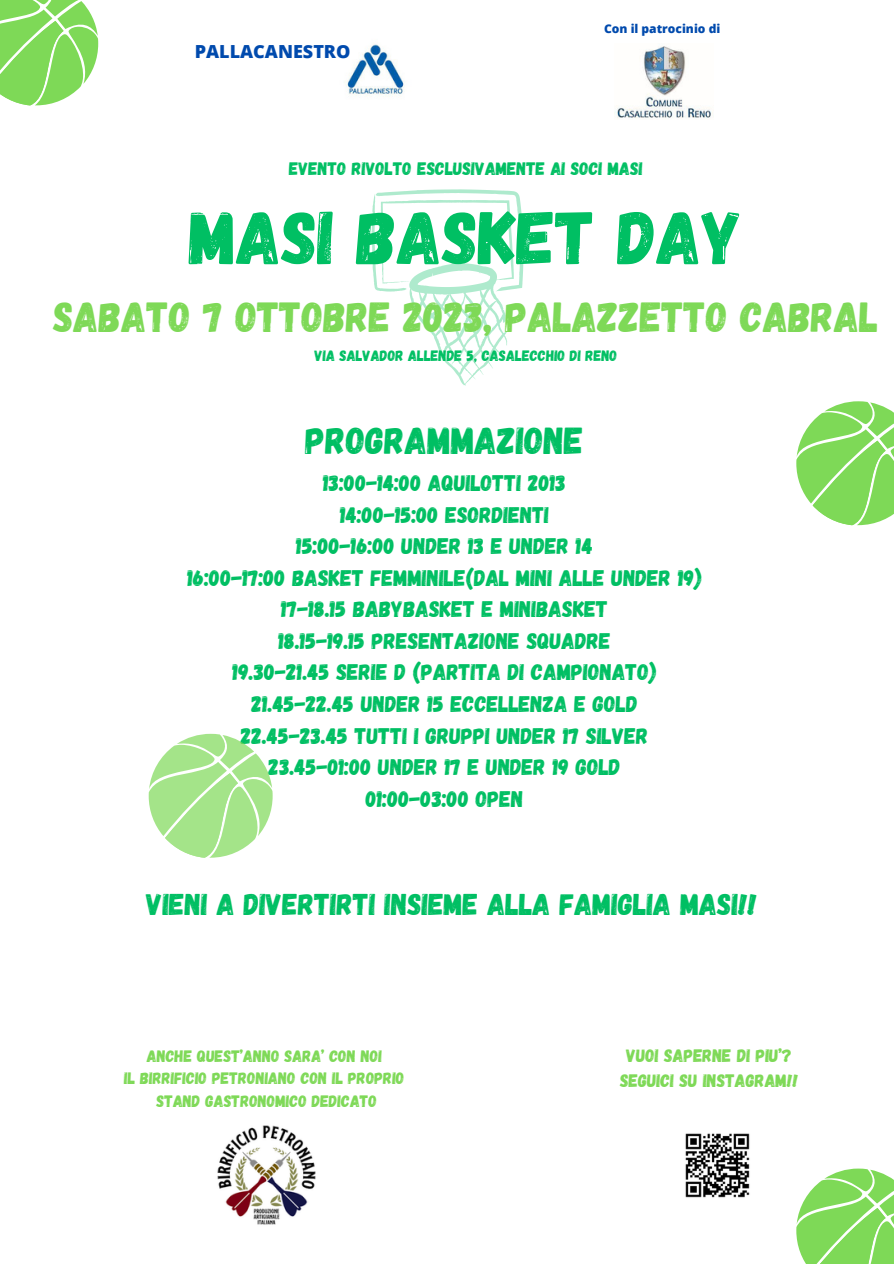
<style>
.page{position:relative;width:894px;height:1264px;background:#fff}
.page>*{position:absolute;margin:0;border:0;box-sizing:border-box;transform-origin:0 0}
.t1{font:75px "Gagalin";color:#00bf63}
.t2{font:42px "Gagalin";color:#7ed957}
.t3{font:37.5px "Gagalin";color:#00bf63}
.t4{font:30px "Gagalin";color:#00bf63}
.t5{font:22.5px "Gagalin";color:#00bf63}
.t6{font:18px "Gagalin";color:#7ed957}
.t7{font:18px "Gagalin";color:#00bf63}
.t8{font:800 18px "Open Sans";color:#004aad}
.t9{font:16.5px "Gagalin";color:#7ed957}
.t10{font:15px "Gagalin";color:#00bf63}
.t11{font:800 12px "Open Sans";color:#004aad}
</style>
<div class="page">
<svg style="left:0;top:0;width:98px;height:105px"></svg>
<img style="left:345px;top:44px;width:60px;height:53px">
<img style="left:614px;top:46px;width:99px;height:72px">
<img style="left:217px;top:1125px;width:99px;height:100px">
<svg style="left:796px;top:1168px;width:97px;height:95px"></svg>
<svg style="left:371px;top:189px;width:152px;height:196px"></svg>
<svg style="left:149px;top:733px;width:123px;height:124px"></svg>
<svg style="left:796px;top:401px;width:97px;height:124px"></svg>
<img style="left:685px;top:1133px;width:65px;height:65px">
<p class="t8" style="left:195px;top:38px;width:157px">PALLACANESTRO</p>
<p class="t11" style="left:604px;top:20px;width:118px">Con il patrocinio di</p>
<p class="t7" style="left:289px;top:157px;width:355px">EVENTO RIVOLTO ESCLUSIVAMENTE AI SOCI MASI</p>
<p class="t1" style="left:189px;top:189px;width:554px">MASI BASKET DAY</p>
<p class="t2" style="left:53px;top:289px;width:826px">SABATO 7 OTTOBRE 2023, PALAZZETTO CABRAL</p>
<p class="t10" style="left:314px;top:346px;width:304px">VIA SALVADOR ALLENDE 5, CASALECCHIO DI RENO</p>
<p class="t3" style="left:305px;top:416px;width:279px">PROGRAMMAZIONE</p>
<p class="t5" style="left:323px;top:468px;width:244px">13:00-14:00 AQUILOTTI 2013</p>
<p class="t5" style="left:340px;top:500px;width:210px">14:00-15:00 ESORDIENTI</p>
<p class="t5" style="left:296px;top:531px;width:298px">15:00-16:00 UNDER 13 E UNDER 14</p>
<p class="t5" style="left:187px;top:563px;width:515px">16:00-17:00 BASKET FEMMINILE(DAL MINI ALLE UNDER 19)</p>
<p class="t5" style="left:281px;top:594px;width:328px">17-18.15 BABYBASKET E MINIBASKET</p>
<p class="t5" style="left:278px;top:626px;width:334px">18.15-19.15 PRESENTAZIONE SQUADRE</p>
<p class="t5" style="left:232px;top:657px;width:425px">19.30-21.45 SERIE D (PARTITA DI CAMPIONATO)</p>
<p class="t5" style="left:251px;top:689px;width:387px">21.45-22.45 UNDER 15 ECCELLENZA E GOLD</p>
<p class="t5" style="left:240px;top:721px;width:409px">22.45-23.45 TUTTI I GRUPPI UNDER 17 SILVER</p>
<p class="t5" style="left:268px;top:752px;width:353px">23.45-01:00 UNDER 17 E UNDER 19 GOLD</p>
<p class="t5" style="left:366px;top:784px;width:159px">01:00-03:00 OPEN</p>
<p class="t4" style="left:146px;top:885px;width:612px">VIENI A DIVERTIRTI INSIEME ALLA FAMIGLIA MASI!!</p>
<p class="t9" style="left:147px;top:1045px;width:237px">ANCHE QUEST’ANNO SARA’ CON NOI</p>
<p class="t9" style="left:124px;top:1067px;width:282px">IL BIRRIFICIO PETRONIANO CON IL PROPRIO</p>
<p class="t9" style="left:156px;top:1090px;width:222px">STAND GASTRONOMICO DEDICATO</p>
<p class="t6" style="left:626px;top:1043px;width:167px">VUOI SAPERNE DI PIU’?</p>
<p class="t6" style="left:620px;top:1068px;width:179px">SEGUICI SU INSTAGRAM!!</p>
</div>
